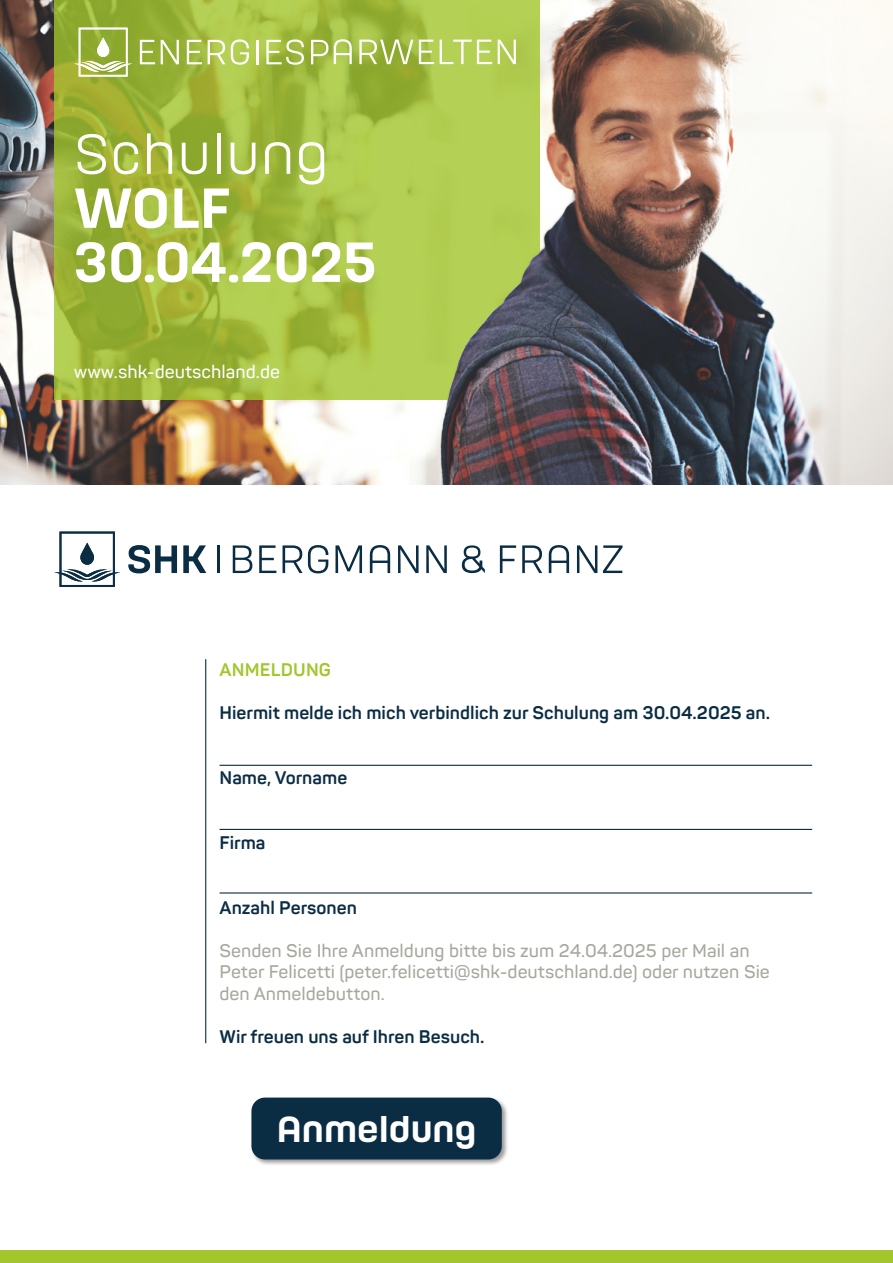
<style>
.page{position:relative;width:893px;height:1263px;background:#fff}
.page>*{position:absolute;margin:0;border:0;box-sizing:border-box;transform-origin:0 0}
.t1{font:500 52.5px/54px "Hong Kong";color:#fff}
.t2{font:300 52.5px "Hong Kong";color:#fff}
.t3{font:500 33.75px "Hong Kong";color:#fff}
.t4{font:600 18px/21.6px "Panton";color:#a8a79d}
.t5{font:700 18px "Panton";color:#0b2d44}
.t6{font:600 18px "Panton";color:#fff}
.t7{font:700 18px "Panton";letter-spacing:.01em;color:#a2c62c}
</style>
<div class="page">
<img style="left:0;top:0;width:893px;height:485px">
<div style="left:0;top:1250px;width:893px;height:13px;background:#a2c62c"></div>
<svg style="left:128px;top:545px;width:78px;height:28px"></svg>
<hr style="left:217px;top:545px;width:2px;height:28px;background:#0b2d44">
<svg style="left:54px;top:531px;width:66px;height:56px"></svg>
<svg style="left:233px;top:545px;width:19px;height:28px"></svg>
<svg style="left:259px;top:545px;width:17px;height:28px"></svg>
<svg style="left:283px;top:545px;width:45px;height:28px"></svg>
<svg style="left:335px;top:545px;width:27px;height:28px"></svg>
<svg style="left:370px;top:545px;width:20px;height:28px"></svg>
<svg style="left:398px;top:545px;width:21px;height:28px"></svg>
<svg style="left:426px;top:545px;width:21px;height:28px"></svg>
<svg style="left:500px;top:545px;width:16px;height:28px"></svg>
<svg style="left:522px;top:545px;width:20px;height:28px"></svg>
<svg style="left:549px;top:545px;width:20px;height:28px"></svg>
<svg style="left:577px;top:545px;width:20px;height:28px"></svg>
<svg style="left:603px;top:545px;width:20px;height:28px"></svg>
<svg style="left:462px;top:545px;width:23px;height:28px"></svg>
<hr style="left:205px;top:659px;width:1px;height:384px;background:#0b2d44">
<hr style="left:220px;top:765px;width:592px;height:1px;background:#0b2d44">
<hr style="left:220px;top:829px;width:592px;height:1px;background:#0b2d44">
<hr style="left:220px;top:892px;width:592px;height:1px;background:#0b2d44">
<svg style="left:54px;top:0;width:485px;height:400px;background:#a4be41"></svg>
<svg style="left:74px;top:28px;width:59px;height:49px"></svg>
<svg style="left:140px;top:40px;width:15px;height:24px"></svg>
<svg style="left:161px;top:40px;width:18px;height:24px"></svg>
<svg style="left:187px;top:40px;width:15px;height:24px"></svg>
<svg style="left:208px;top:40px;width:17px;height:24px"></svg>
<svg style="left:231px;top:39px;width:18px;height:26px"></svg>
<hr style="left:256px;top:40px;width:2px;height:24px;background:#fff">
<svg style="left:266px;top:39px;width:38px;height:26px"></svg>
<svg style="left:311px;top:40px;width:17px;height:24px"></svg>
<svg style="left:334px;top:39px;width:18px;height:25px"></svg>
<svg style="left:359px;top:39px;width:54px;height:25px"></svg>
<svg style="left:419px;top:40px;width:15px;height:24px"></svg>
<svg style="left:440px;top:40px;width:52px;height:24px"></svg>
<svg style="left:498px;top:40px;width:18px;height:24px"></svg>
<img style="left:440px;top:199px;width:195px;height:286px">
<div style="left:251px;top:1097px;width:258px;height:69px;background:#000;opacity:.4"></div>
<div style="left:251px;top:1097px;width:251px;height:62px;background:#0b2d44;border-radius:14px"></div>
<h1 class="t2" style="left:74px;top:118px;width:257px">Schulung</h1>
<h1 class="t1" style="left:74px;top:178px;width:304px">WOLF<br>30.04.2025</h1>
<p class="t6" style="left:74px;top:361px;width:208px">www.shk-deutschland.de</p>
<p class="t7" style="left:220px;top:658px;width:113px">ANMELDUNG</p>
<p class="t5" style="left:220px;top:701px;width:552px">Hiermit melde ich mich verbindlich zur Schulung am 30.04.2025 an.</p>
<p class="t5" style="left:220px;top:766px;width:129px">Name, Vorname</p>
<p class="t5" style="left:220px;top:831px;width:48px">Firma</p>
<p class="t5" style="left:220px;top:896px;width:139px">Anzahl Personen</p>
<p class="t4" style="left:220px;top:939px;width:552px">Senden Sie Ihre Anmeldung bitte bis zum 24.04.2025 per Mail an<br>Peter Felicetti (peter.felicetti@shk-deutschland.de) oder nutzen Sie den Anmeldebutton.</p>
<p class="t5" style="left:220px;top:1025px;width:267px">Wir freuen uns auf Ihren Besuch.</p>
<h2 class="t3" style="left:277px;top:1105px;width:201px">Anmeldung</h2>
</div>
